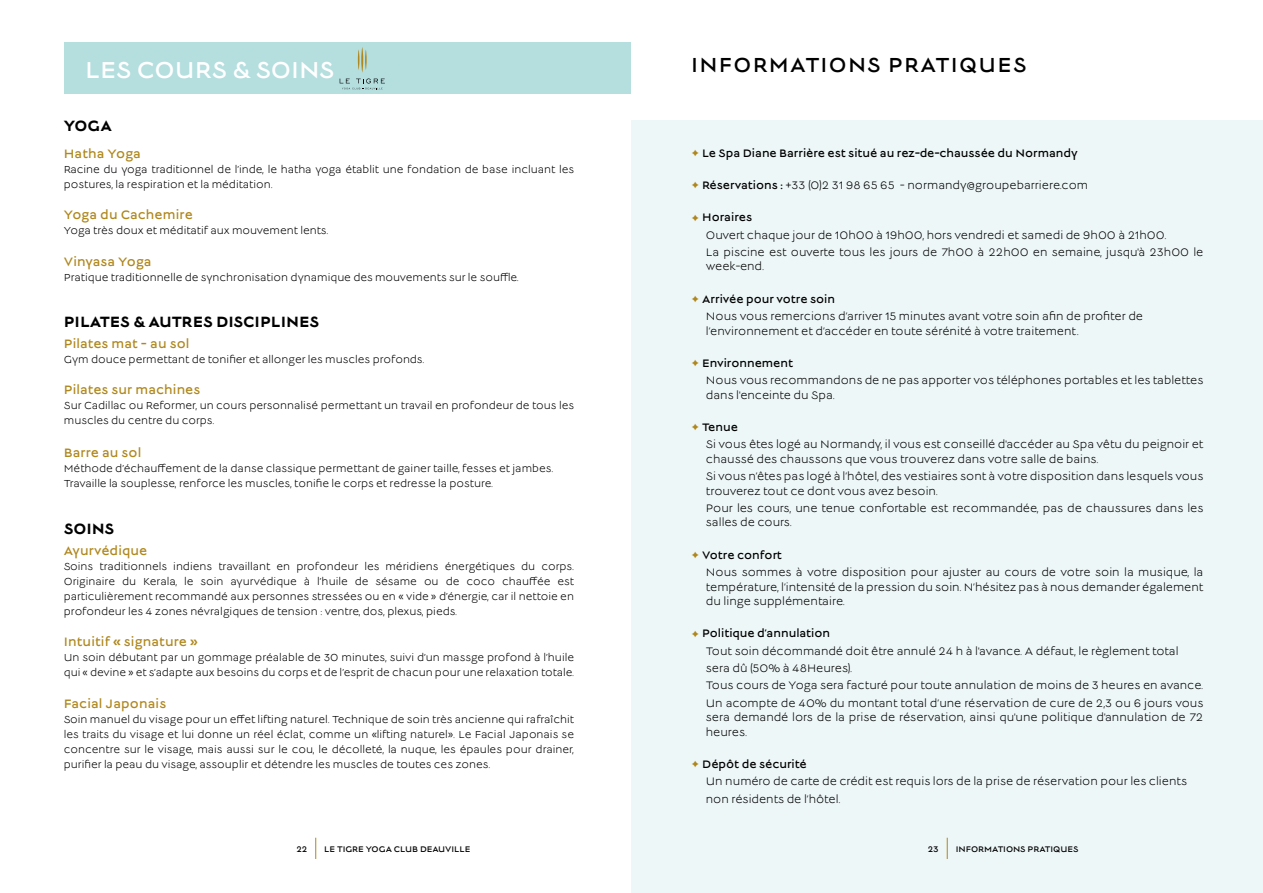
<style>
.page{position:relative;width:1263px;height:893px;background:#fff}
.page>*{position:absolute;margin:0;border:0;box-sizing:border-box;transform-origin:0 0}
.t1{font:25.5px "Lucien";color:#fff}
.t2{font:22.5px "Lucien";letter-spacing:.06em;color:#000}
.t3{font:700 16.5px "Lucien";color:#000}
.t4{font:13.5px "Lucien";letter-spacing:.01em;color:#af871d}
.t5{font:12px/17.4px "Lucien";color:#000}
.t6{font:12px "Lucien";color:#000}
.t7{font:11.25px/15px "Lucien";color:#000}
.t8{font:9px "Lucien";color:#000}
.s1{color:#af871d}
.s2{font-style:inherit}
</style>
<div class="page">
<svg style="left:315px;top:838px;width:1px;height:21px"></svg>
<div style="left:64px;top:43px;width:567px;height:51px;background:#b5dedf"></div>
<div style="left:631px;top:119px;width:632px;height:774px;background:#eef7f8"></div>
<svg style="left:947px;top:838px;width:1px;height:21px"></svg>
<svg style="left:340px;top:79px;width:45px;height:11px"></svg>
<hr style="left:361px;top:47px;width:2px;height:26px;background:#af871d;border-radius:50%">
<hr style="left:365px;top:49px;width:2px;height:21px;background:#af871d;border-radius:50%">
<svg style="left:358px;top:49px;width:1px;height:21px"></svg>
<h1 class="t1" style="left:85px;top:58px;width:251px">LES COURS &amp; SOINS</h1>
<h2 class="t2" style="left:691px;top:55px;width:337px">INFORMATIONS PRATIQUES</h2>
<h3 class="t3" style="left:64px;top:118px;width:50px">YOGA</h3>
<p class="t4" style="left:64px;top:147px;width:79px">Hatha Yoga</p>
<p class="t7" style="left:64px;top:162px;width:512px">Racine du yoga traditionnel de l’inde, le hatha yoga établit une fondation de base incluant les postures, la respiration et la méditation.</p>
<p class="t4" style="left:64px;top:209px;width:131px">Yoga du Cachemire</p>
<p class="t7" style="left:64px;top:224px;width:266px">Yoga très doux et méditatif aux mouvement lents.</p>
<p class="t4" style="left:64px;top:255px;width:89px">Vinyasa Yoga</p>
<p class="t7" style="left:64px;top:270px;width:457px">Pratique traditionnelle de synchronisation dynamique des mouvements sur le souffle.</p>
<h3 class="t3" style="left:64px;top:314px;width:257px">PILATES &amp; AUTRES DISCIPLINES</h3>
<p class="t4" style="left:64px;top:338px;width:127px">Pilates mat - au sol</p>
<p class="t7" style="left:64px;top:353px;width:362px">Gym douce permettant de tonifier et allonger les muscles profonds.</p>
<p class="t4" style="left:64px;top:384px;width:138px">Pilates sur machines</p>
<p class="t7" style="left:64px;top:399px;width:512px">Sur Cadillac ou Reformer, un cours personnalisé permettant un travail en profondeur de tous les muscles du centre du corps.</p>
<p class="t4" style="left:64px;top:447px;width:79px">Barre au sol</p>
<p class="t7" style="left:64px;top:462px;width:491px">Méthode d’échauffement de la danse classique permettant de gainer taille, fesses et jambes.<br>Travaille la souplesse, renforce les muscles, tonifie le corps et redresse la posture.</p>
<h3 class="t3" style="left:64px;top:521px;width:52px">SOINS</h3>
<p class="t4" style="left:64px;top:544px;width:85px">Ayurvédique</p>
<p class="t7" style="left:64px;top:559px;width:512px;text-align:justify">Soins traditionnels indiens travaillant en profondeur les méridiens énergétiques du corps.<br>Originaire du Kerala, le soin ayurvédique à l’huile de sésame ou de coco chauffée est particulièrement recommandé aux personnes stressées ou en « vide » d’énergie, car il nettoie en profondeur les 4 zones névralgiques de tension : ventre, dos, plexus, pieds.</p>
<p class="t4" style="left:64px;top:636px;width:136px">Intuitif « signature »</p>
<p class="t7" style="left:64px;top:651px;width:512px">Un soin débutant par un gommage préalable de 30 minutes, suivi d’un massge profond à l’huile qui « devine » et s’adapte aux besoins du corps et de l’esprit de chacun pour une relaxation totale.</p>
<p class="t4" style="left:64px;top:697px;width:104px">Facial Japonais</p>
<p class="t7" style="left:64px;top:712px;width:512px;text-align:justify">Soin manuel du visage pour un effet lifting naturel. Technique de soin très ancienne qui rafraîchit les traits du visage et lui donne un réel éclat, comme un «lifting naturel». Le Facial Japonais se concentre sur le visage, mais aussi sur le cou, le décolleté, la nuque, les épaules pour drainer, purifier la peau du visage, assouplir et détendre les muscles de toutes ces zones.</p>
<p class="t8" style="left:296px;top:845px;width:12px">22</p>
<p class="t8" style="left:324px;top:845px;width:148px">LE TIGRE YOGA CLUB DEAUVILLE</p>
<p class="t6" style="left:691px;top:147px;width:388px"><span class="s1">♢</span> Le Spa Diane Barrière est situé au rez-de-chaussée du Normandy</p>
<p class="t5" style="left:691px;top:177px;width:399px"><span class="s1">♢</span> <span class="s2">Réservations :</span> +33 (0)2 31 98 65 65 - normandy@groupebarriere.com</p>
<p class="t5" style="left:706px;top:210px;width:499px;text-indent:-15px"><span class="s1">♢</span> <span class="s2">Horaires<br></span>Ouvert chaque jour de 10h00 à 19h00, hors vendredi et samedi de 9h00 à 21h00.<br>La piscine est ouverte tous les jours de 7h00 à 22h00 en semaine, jusqu'à 23h00 le</p>
<p class="t5" style="left:706px;top:259px;width:60px">week-end.</p>
<p class="t5" style="left:706px;top:291px;width:439px;text-indent:-15px"><span class="s1">♢</span> <span class="s2">Arrivée pour votre soin<br></span>Nous vous remercions d’arriver 15 minutes avant votre soin afin de profiter de</p>
<p class="t5" style="left:706px;top:323px;width:374px">l’environnement et d’accéder en toute sérénité à votre traitement.</p>
<p class="t5" style="left:706px;top:355px;width:499px;text-indent:-15px"><span class="s1">♢</span> <span class="s2">Environnement<br></span>Nous vous recommandons de ne pas apporter vos téléphones portables et les tablettes</p>
<p class="t5" style="left:706px;top:387px;width:130px">dans l'enceinte du Spa.</p>
<p class="t5" style="left:706px;top:419px;width:499px;text-indent:-15px"><span class="s1">♢</span> <span class="s2">Tenue<br></span>Si vous êtes logé au Normandy, il vous est conseillé d'accéder au Spa vêtu du peignoir et</p>
<p class="t5" style="left:706px;top:451px;width:499px">chaussé des chaussons que vous trouverez dans votre salle de bains.<br>Si vous n’êtes pas logé à l’hôtel, des vestiaires sont à votre disposition dans lesquels vous</p>
<p class="t5" style="left:706px;top:483px;width:499px">trouverez tout ce dont vous avez besoin.<br>Pour les cours, une tenue confortable est recommandée, pas de chaussures dans les</p>
<p class="t5" style="left:706px;top:515px;width:88px">salles de cours.</p>
<p class="t5" style="left:706px;top:547px;width:499px;text-indent:-15px"><span class="s1">♢</span> <span class="s2">Votre confort<br></span>Nous sommes à votre disposition pour ajuster au cours de votre soin la musique, la</p>
<p class="t5" style="left:706px;top:580px;width:499px;line-height:14.4px">température, l’intensité de la pression du soin. N’hésitez pas à nous demander également du linge supplémentaire.</p>
<p class="t5" style="left:706px;top:626px;width:499px;text-indent:-15px"><span class="s1">♢</span> <span class="s2">Politique d’annulation<br></span>Tout soin décommandé doit être annulé 24 h à l'avance. A défaut, le règlement total sera dû (50% à 48Heures).<br>Tous cours de Yoga sera facturé pour toute annulation de moins de 3 heures en avance.<br>Un acompte de 40% du montant total d’une réservation de cure de 2,3 ou 6 jours vous</p>
<p class="t5" style="left:706px;top:711px;width:499px;line-height:14.4px">sera demandé lors de la prise de réservation, ainsi qu'une politique d'annulation de 72 heures.</p>
<p class="t5" style="left:706px;top:756px;width:483px;text-indent:-15px"><span class="s1">♢</span> <span class="s2">Dépôt de sécurité<br></span>Un numéro de carte de crédit est requis lors de la prise de réservation pour les clients non résidents de l’hôtel.</p>
<p class="t8" style="left:928px;top:845px;width:12px">23</p>
<p class="t8" style="left:956px;top:845px;width:124px">INFORMATIONS PRATIQUES</p>
</div>
